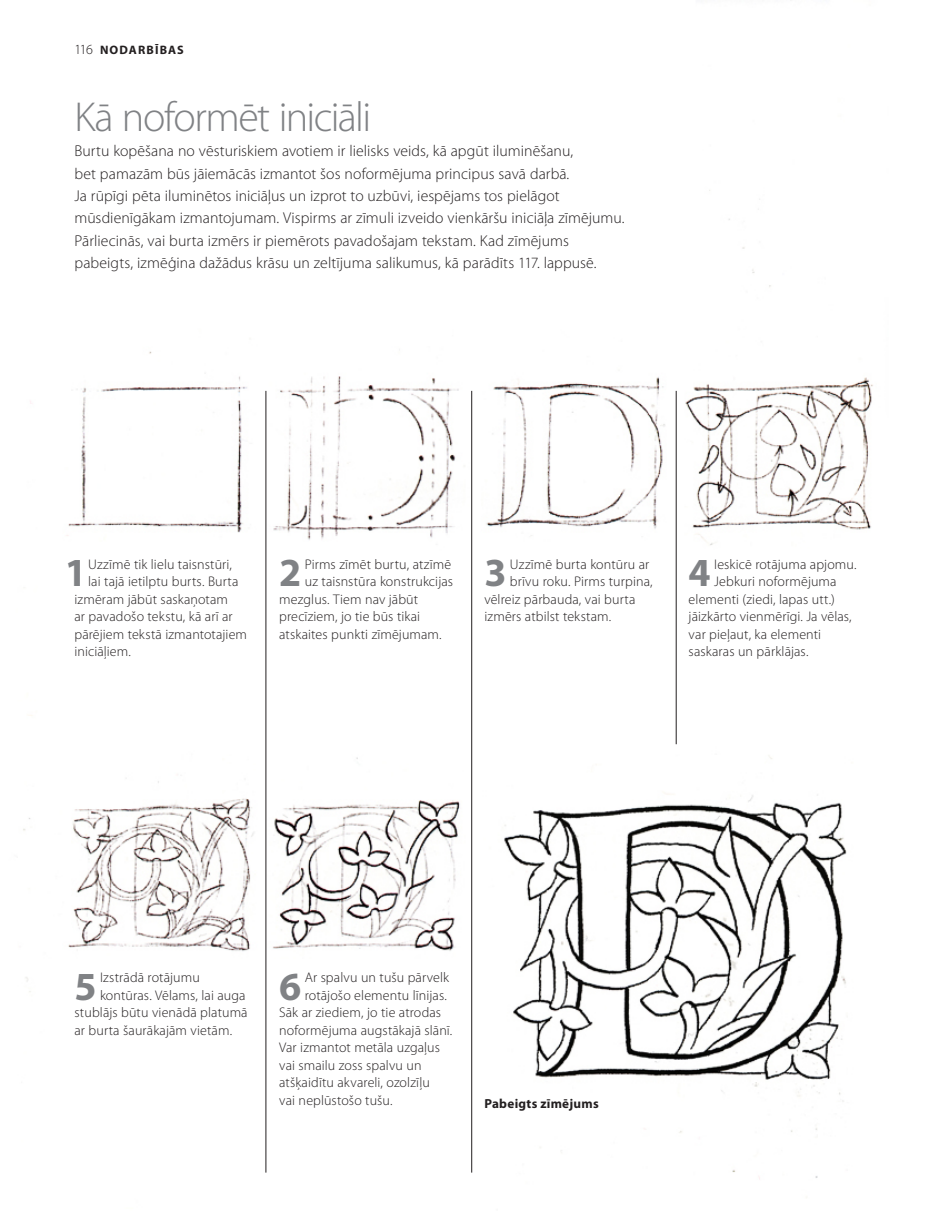
<style>
.page{position:relative;width:943px;height:1221px;background:#fff}
.page>*{position:absolute;margin:0;border:0;box-sizing:border-box;transform-origin:0 0}
.t1{font:300 42px "Myriad Pro";letter-spacing:-.04em;color:#808285}
.t2{font:700 39.9px "Myriad Pro";color:#808285}
.t3{font:300 15.75px/22.4px "Myriad Pro";letter-spacing:.005em;color:#231f20}
.t4{font:300 14px "Myriad Pro";letter-spacing:.01em;color:#231f20}
.t5{font:700 13.12px "Myriad Pro";letter-spacing:.02em;color:#231f20}
.t6{font:700 12.25px "Myriad Pro";letter-spacing:.095em;color:#231f20}
.s1{font-weight:300;font-size:14px}
</style>
<div class="page">
<img style="left:23px;top:190px;width:850px;height:990px">
<hr style="left:265px;top:391px;width:1px;height:781px;background:#231f20">
<hr style="left:471px;top:391px;width:1px;height:781px;background:#231f20">
<hr style="left:676px;top:391px;width:1px;height:353px;background:#231f20">
<p class="t6" style="left:74px;top:43px;width:111px"><span class="s1">116</span> NODARBĪBAS</p>
<h1 class="t1" style="left:74px;top:94px;width:298px">Kā noformēt iniciāli</h1>
<p class="t3" style="left:74px;top:140px;width:551px">Burtu kopēšana no vēsturiskiem avotiem ir lielisks veids, kā apgūt iluminēšanu,<br>bet pamazām būs jāiemācās izmantot šos noformējuma principus savā darbā.<br>Ja rūpīgi pēta iluminētos iniciāļus un izprot to uzbūvi, iespējams tos pielāgot mūsdienīgākam izmantojumam. Vispirms ar zīmuli izveido vienkāršu iniciāļa zīmējumu.<br>Pārliecinās, vai burta izmērs ir piemērots pavadošajam tekstam. Kad zīmējums pabeigts, izmēģina dažādus krāsu un zeltījuma salikumus, kā parādīts 117. lappusē.</p>
<h2 class="t2" style="left:65px;top:550px;width:24px">1</h2>
<p class="t4" style="left:88px;top:556px;width:145px">Uzzīmē tik lielu taisnstūri,</p>
<p class="t4" style="left:88px;top:574px;width:152px">lai tajā ietilptu burts. Burta</p>
<p class="t4" style="left:74px;top:591px;width:155px">izmēram jābūt saskaņotam</p>
<p class="t4" style="left:74px;top:609px;width:160px">ar pavadošo tekstu, kā arī ar</p>
<p class="t4" style="left:74px;top:626px;width:174px">pārējiem tekstā izmantotajiem</p>
<p class="t4" style="left:74px;top:644px;width:58px">iniciāļiem.</p>
<h2 class="t2" style="left:279px;top:550px;width:24px">2</h2>
<p class="t4" style="left:305px;top:556px;width:148px">Pirms zīmēt burtu, atzīmē</p>
<p class="t4" style="left:305px;top:574px;width:150px">uz taisnstūra konstrukcijas</p>
<p class="t4" style="left:279px;top:591px;width:140px">mezglus. Tiem nav jābūt</p>
<p class="t4" style="left:279px;top:609px;width:142px">precīziem, jo tie būs tikai</p>
<p class="t4" style="left:279px;top:626px;width:164px">atskaites punkti zīmējumam.</p>
<h2 class="t2" style="left:484px;top:550px;width:24px">3</h2>
<p class="t4" style="left:510px;top:556px;width:141px">Uzzīmē burta kontūru ar</p>
<p class="t4" style="left:510px;top:574px;width:144px">brīvu roku. Pirms turpina,</p>
<p class="t4" style="left:484px;top:591px;width:152px">vēlreiz pārbauda, vai burta</p>
<p class="t4" style="left:484px;top:609px;width:128px">izmērs atbilst tekstam.</p>
<h2 class="t2" style="left:688px;top:550px;width:24px">4</h2>
<p class="t4" style="left:714px;top:556px;width:144px">Ieskicē rotājuma apjomu.</p>
<p class="t4" style="left:714px;top:574px;width:124px">Jebkuri noformējuma</p>
<p class="t4" style="left:688px;top:591px;width:148px">elementi (ziedi, lapas utt.)</p>
<p class="t4" style="left:688px;top:609px;width:165px">jāizkārto vienmērīgi. Ja vēlas,</p>
<p class="t4" style="left:688px;top:626px;width:134px">var pieļaut, ka elementi</p>
<p class="t4" style="left:688px;top:644px;width:121px">saskaras un pārklājas.</p>
<h2 class="t2" style="left:74px;top:963px;width:24px">5</h2>
<p class="t4" style="left:100px;top:969px;width:101px">Izstrādā rotājumu</p>
<p class="t4" style="left:100px;top:987px;width:147px">kontūras. Vēlams, lai auga</p>
<p class="t4" style="left:74px;top:1004px;width:175px">stublājs būtu vienādā platumā</p>
<p class="t4" style="left:74px;top:1022px;width:159px">ar burta šaurākajām vietām.</p>
<h2 class="t2" style="left:279px;top:963px;width:24px">6</h2>
<p class="t4" style="left:305px;top:969px;width:146px">Ar spalvu un tušu pārvelk</p>
<p class="t4" style="left:305px;top:987px;width:144px">rotājošo elementu līnijas.</p>
<p class="t4" style="left:279px;top:1004px;width:163px">Sāk ar ziediem, jo tie atrodas</p>
<p class="t4" style="left:279px;top:1022px;width:174px">noformējuma augstākajā slānī.</p>
<p class="t4" style="left:279px;top:1039px;width:162px">Var izmantot metāla uzgaļus</p>
<p class="t4" style="left:279px;top:1057px;width:144px">vai smailu zoss spalvu un</p>
<p class="t4" style="left:279px;top:1074px;width:152px">atšķaidītu akvareli, ozolzīļu</p>
<p class="t4" style="left:279px;top:1092px;width:115px">vai neplūstošo tušu.</p>
<p class="t5" style="left:484px;top:1096px;width:116px">Pabeigts zīmējums</p>
</div>
